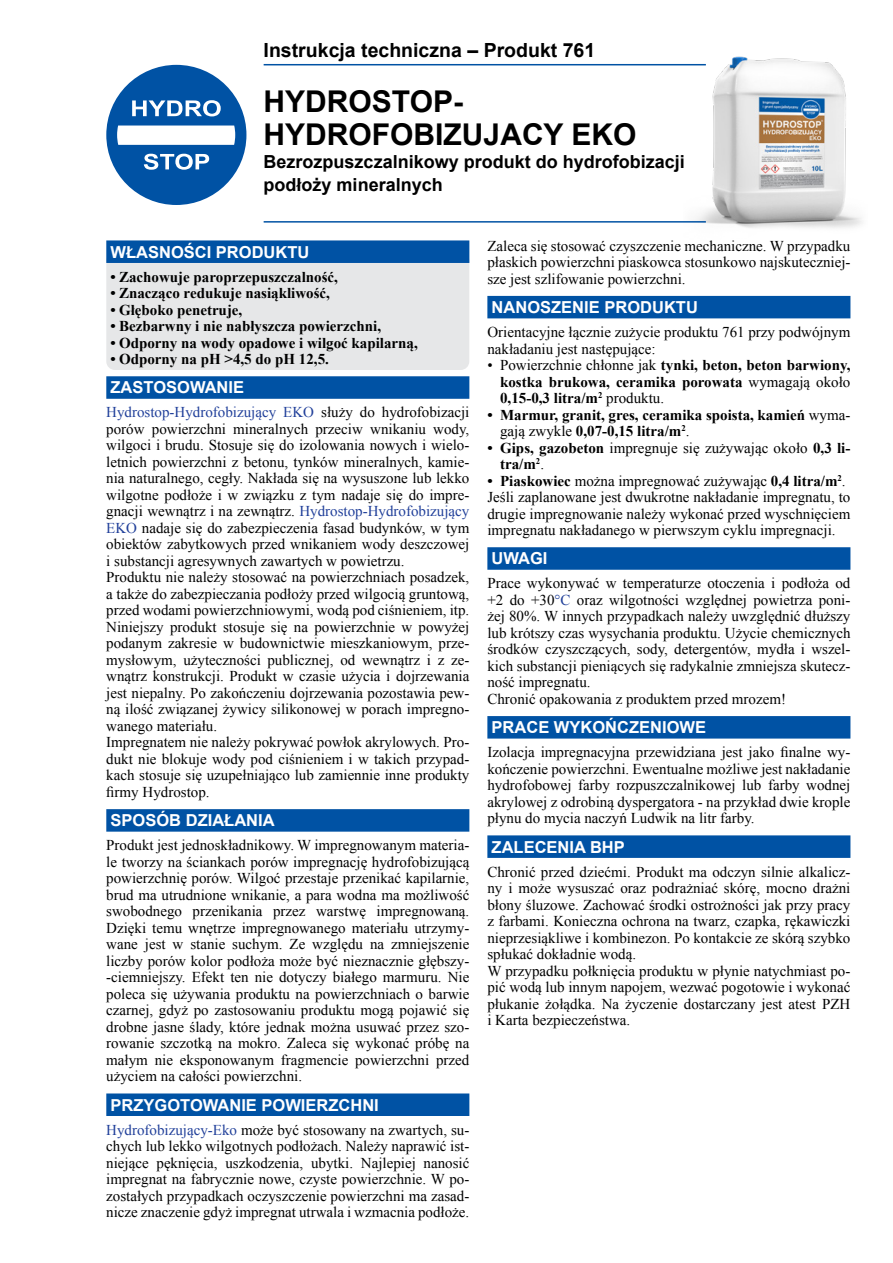
<style>
.page{position:relative;width:893px;height:1263px;background:#fff}
.page>*{position:absolute;margin:0;border:0;box-sizing:border-box;transform-origin:0 0}
.t1{font:700 30px/33px "Arial";color:#000}
.t2{font:700 19.5px "Arial";color:#000}
.t3{font:700 18px/23.1px "Arial";color:#000}
.t4{font:700 16.5px "Arial";color:#fff}
.t5{font:15px/16.5px "Times New Roman";color:#000}
.t6{font:700 15px/16.5px "Times New Roman";color:#000;text-align:justify}
.s1{color:#21409a}
.s2{font-weight:400}
.s3{font-weight:700}
</style>
<div class="page">
<div style="left:106px;top:252px;width:363px;height:118px;background:#e6e7e8;border-radius:9px"></div>
<img style="left:684px;top:56px;width:178px;height:172px">
<div style="left:106px;top:65px;width:140px;height:140px;background:#0052a4;border-radius:50%"></div>
<div style="left:117px;top:126px;width:118px;height:19px;background:#fff"></div>
<svg style="left:132px;top:100px;width:89px;height:16px"></svg>
<svg style="left:144px;top:154px;width:65px;height:16px"></svg>
<div style="left:106px;top:240px;width:363px;height:23px;background:#0052a4"></div>
<div style="left:106px;top:376px;width:363px;height:23px;background:#0052a4"></div>
<div style="left:106px;top:809px;width:363px;height:23px;background:#0052a4"></div>
<div style="left:106px;top:1093px;width:363px;height:23px;background:#0052a4"></div>
<div style="left:487px;top:296px;width:363px;height:22px;background:#0052a4"></div>
<div style="left:487px;top:547px;width:363px;height:23px;background:#0052a4"></div>
<div style="left:487px;top:716px;width:363px;height:22px;background:#0052a4"></div>
<div style="left:487px;top:835px;width:363px;height:23px;background:#0052a4"></div>
<hr style="left:264px;top:64px;width:442px;height:1px;background:#0052a4">
<hr style="left:264px;top:221px;width:442px;height:2px;background:#0052a4">
<h2 class="t2" style="left:264px;top:37px;width:333px">Instrukcja techniczna – Produkt 761</h2>
<h1 class="t1" style="left:264px;top:86px;width:374px">HYDROSTOP-<br>HYDROFOBIZUJACY EKO</h1>
<p class="t3" style="left:264px;top:151px;width:423px">Bezrozpuszczalnikowy produkt do hydrofobizacji podłoży mineralnych</p>
<p class="t4" style="left:111px;top:241px;width:200px">WŁASNOŚCI PRODUKTU</p>
<p class="t6" style="left:111px;top:268px;width:229px">• Zachowuje paroprzepuszczalność,</p>
<p class="t6" style="left:111px;top:284px;width:221px">• Znacząco redukuje nasiąkliwość,</p>
<p class="t6" style="left:111px;top:301px;width:133px">• Głęboko penetruje,</p>
<p class="t6" style="left:111px;top:317px;width:272px">• Bezbarwny i nie nabłyszcza powierzchni,</p>
<p class="t6" style="left:111px;top:334px;width:309px">• Odporny na wody opadowe i wilgoć kapilarną,</p>
<p class="t6" style="left:111px;top:350px;width:220px">• Odporny na pH &gt;4,5 do pH 12,5.</p>
<p class="t4" style="left:111px;top:377px;width:135px">ZASTOSOWANIE</p>
<p class="t5" style="left:106px;top:404px;width:365px"><span class="s1">Hydrostop-Hydrofobizujący EKO</span> służy do hydrofobizacji porów powierzchni mineralnych przeciw wnikaniu wody, wilgoci i brudu. Stosuje się do izolowania nowych i wielo&shy;letnich powierzchni z betonu, tynków mineralnych, kamie&shy;nia naturalnego, cegły. Nakłada się na wysuszone lub lekko wilgotne podłoże i w związku z tym nadaje się do impre&shy;gnacji wewnątrz i na zewnątrz. <span class="s1">Hydrostop-Hydrofobizujący EKO</span> nadaje się do zabezpieczenia fasad budynków, w tym obiektów zabytkowych przed wnikaniem wody deszczowej i substancji agresywnych zawartych w powietrzu.<br>Produktu nie należy stosować na powierzchniach posadzek, a także do zabezpieczania podłoży przed wilgocią gruntową, przed wodami powierzchniowymi, wodą pod ciśnieniem, itp.<br>Niniejszy produkt stosuje się na powierzchnie w powyżej podanym zakresie w budownictwie mieszkaniowym, prze&shy;mysłowym, użyteczności publicznej, od wewnątrz i z ze&shy;wnątrz konstrukcji. Produkt w czasie użycia i dojrzewania jest niepalny. Po zakończeniu dojrzewania pozostawia pew&shy;ną ilość związanej żywicy silikonowej w porach impregno&shy;wanego materiału.<br>Impregnatem nie należy pokrywać powłok akrylowych. Pro&shy;dukt nie blokuje wody pod ciśnieniem i w takich przypad&shy;kach stosuje się uzupełniająco lub zamiennie inne produkty firmy Hydrostop.</p>
<p class="t4" style="left:111px;top:810px;width:166px">SPOSÓB DZIAŁANIA</p>
<p class="t5" style="left:106px;top:837px;width:365px;text-align:justify">Produkt jest jednoskładnikowy. W impregnowanym materia&shy;le tworzy na ściankach porów impregnację hydrofobizującą powierzchnię porów. Wilgoć przestaje przenikać kapilarnie, brud ma utrudnione wnikanie, a para wodna ma możliwość swobodnego przenikania przez warstwę impregnowaną.<br>Dzięki temu wnętrze impregnowanego materiału utrzymy&shy;wane jest w stanie suchym. Ze względu na zmniejszenie liczby porów kolor podłoża może być nieznacznie głębszy--ciemniejszy. Efekt ten nie dotyczy białego marmuru. Nie poleca się używania produktu na powierzchniach o barwie czarnej, gdyż po zastosowaniu produktu mogą pojawić się drobne jasne ślady, które jednak można usuwać przez szo&shy;rowanie szczotką na mokro. Zaleca się wykonać próbę na małym nie eksponowanym fragmencie powierzchni przed użyciem na całości powierzchni.</p>
<p class="t4" style="left:111px;top:1094px;width:270px">PRZYGOTOWANIE POWIERZCHNI</p>
<p class="t5" style="left:106px;top:1121px;width:365px;text-align:justify"><span class="s1">Hydrofobizujący-Eko</span> może być stosowany na zwartych, su&shy;chych lub lekko wilgotnych podłożach. Należy naprawić ist&shy;niejące pęknięcia, uszkodzenia, ubytki. Najlepiej nanosić impregnat na fabrycznie nowe, czyste powierzchnie. W po&shy;zostałych przypadkach oczyszczenie powierzchni ma zasad&shy;nicze znaczenie gdyż impregnat utrwala i wzmacnia podłoże.</p>
<p class="t5" style="left:487px;top:237px;width:365px;text-align:justify">Zaleca się stosować czyszczenie mechaniczne. W przypadku płaskich powierzchni piaskowca stosunkowo najskuteczniej&shy;sze jest szlifowanie powierzchni.</p>
<p class="t4" style="left:492px;top:296px;width:208px">NANOSZENIE PRODUKTU</p>
<p class="t5" style="left:487px;top:323px;width:365px">Orientacyjne łącznie zużycie produktu 761 przy podwójnym nakładaniu jest następujące:</p>
<p class="t6" style="left:500px;top:356px;width:352px;text-indent:-13px"><span class="s2">• Powierzchnie chłonne jak</span> tynki, beton, beton barwiony, kostka brukowa, ceramika porowata <span class="s2">wymagają około </span>0,15-0,3 litra/m<sup>2</sup> <span class="s2">produktu.</span></p>
<p class="t6" style="left:500px;top:406px;width:352px;text-indent:-13px">• Marmur, granit, gres, ceramika spoista, kamień <span class="s2">wyma&shy;gają zwykle</span> 0,07-0,15 litra/m<sup>2</sup><span class="s2">.</span></p>
<p class="t5" style="left:500px;top:439px;width:352px;text-indent:-13px"><span class="s3">• Gips, gazobeton</span> impregnuje się zużywając około <span class="s3">0,3 li&shy;tra/m</span><sup>2</sup>.</p>
<p class="t5" style="left:487px;top:472px;width:365px"><span class="s3">• Piaskowiec</span> można impregnować zużywając <span class="s3">0,4 litra/m</span><sup>2</sup>.<br>Jeśli zaplanowane jest dwukrotne nakładanie impregnatu, to drugie impregnowanie należy wykonać przed wyschnięciem impregnatu nakładanego w pierwszym cyklu impregnacji.</p>
<p class="t4" style="left:492px;top:548px;width:57px">UWAGI</p>
<p class="t5" style="left:487px;top:575px;width:365px">Prace wykonywać w temperaturze otoczenia i podłoża od +2 do +30<span class="s1">°C</span> oraz wilgotności względnej powietrza poni&shy;żej 80%. W innych przypadkach należy uwzględnić dłuższy lub krótszy czas wysychania produktu. Użycie chemicznych środków czyszczących, sody, detergentów, mydła i wszel&shy;kich substancji pieniących się radykalnie zmniejsza skutecz&shy;ność impregnatu.<br>Chronić opakowania z produktem przed mrozem!</p>
<p class="t4" style="left:492px;top:716px;width:216px">PRACE WYKOŃCZENIOWE</p>
<p class="t5" style="left:487px;top:744px;width:365px;text-align:justify">Izolacja impregnacyjna przewidziana jest jako finalne wy&shy;kończenie powierzchni. Ewentualne możliwe jest nakładanie hydrofobowej farby rozpuszczalnikowej lub farby wodnej akrylowej z odrobiną dyspergatora - na przykład dwie krople płynu do mycia naczyń Ludwik na litr farby.</p>
<p class="t4" style="left:492px;top:836px;width:135px">ZALECENIA BHP</p>
<p class="t5" style="left:487px;top:863px;width:365px">Chronić przed dziećmi. Produkt ma odczyn silnie alkalicz&shy;ny i może wysuszać oraz podrażniać skórę, mocno drażni błony śluzowe. Zachować środki ostrożności jak przy pracy z farbami. Konieczna ochrona na twarz, czapka, rękawiczki nieprzesiąkliwe i kombinezon. Po kontakcie ze skórą szybko spłukać dokładnie wodą.<br>W przypadku połknięcia produktu w płynie natychmiast po&shy;pić wodą lub innym napojem, wezwać pogotowie i wykonać płukanie żołądka. Na życzenie dostarczany jest atest PZH i Karta bezpieczeństwa.</p>
</div>
